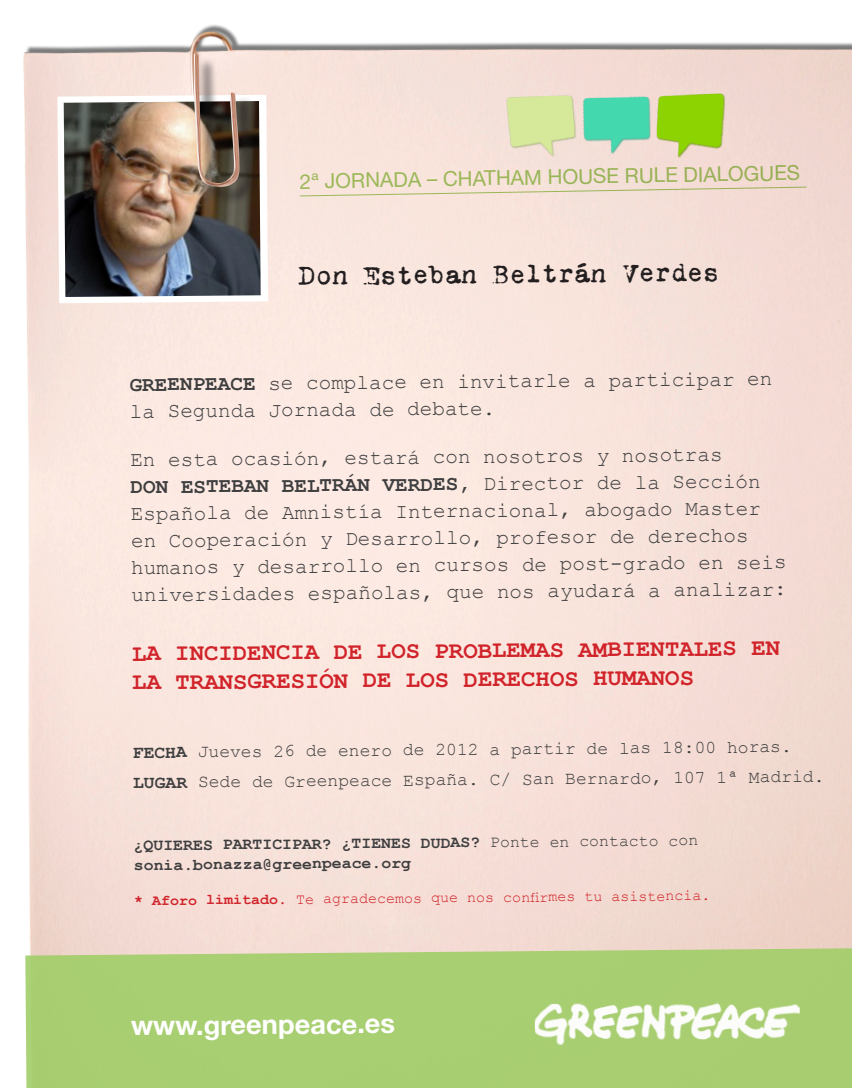
<style>
.page{position:relative;width:852px;height:1088px;background:#fff}
.page>*{position:absolute;margin:0;border:0;box-sizing:border-box;transform-origin:0 0}
.t1{font:700 27.3px "Helvetica Neue LT Std";letter-spacing:-.01em;color:#fff}
.t2{font:26.85px "VT Portable Remington";color:#231f20}
.t3{font:700 24px/29.2px "Courier New";color:#d1232a}
.t4{font:21px/27px "Courier New";color:#3e3e3f}
.t5{font:20.55px "Helvetica Neue LT Std";color:#9fce66}
.t6{font:18px "Courier New";color:#3e3e3f}
.t7{font:700 16.5px/19.5px "Courier New";color:#3e3e3f}
.t8{font:15px "Courier New";color:#d1232a}
.s1{font-weight:700}
.s2{font-weight:400}
</style>
<div class="page">
<img style="left:23px;top:24px;width:829px;height:924px">
<svg style="left:299px;top:186px;width:508px;height:11px;background:#eddccc"></svg>
<img style="left:502px;top:88px;width:233px;height:79px">
<svg style="left:57px;top:95px;width:211px;height:208px"></svg>
<img style="left:64px;top:101px;width:197px;height:196px">
<div style="left:196px;top:56px;width:62px;height:149px;background:#231f20;opacity:.75"></div>
<img style="left:194px;top:53px;width:47px;height:135px">
<div style="left:25px;top:948px;width:827px;height:140px;background:#a8ce72"></div>
<img style="left:535px;top:1002px;width:265px;height:43px">
<p class="t5" style="left:300px;top:169px;width:502px;rotate:-1deg">2ª JORNADA – CHATHAM HOUSE RULE DIALOGUES</p>
<p class="t2" style="left:299px;top:262px;width:421px;rotate:-1deg">Don Esteban Beltrán Verdes</p>
<p class="t4" style="left:129px;top:374px;width:644px;line-height:25.2px;rotate:-1deg"><sup>GR</sup><span class="s1">EENPEACE</span> se complace en invitarle a participar en la Segunda Jornada de debate.</p>
<p class="t4" style="left:130px;top:448px;width:632px;line-height:26px;rotate:-1deg">En esta ocasión, estará con nosotros y nosotras<br><span class="s1">DON ESTEBAN BELTRÁN VERDES,</span> Director de la Sección</p>
<p class="t4" style="left:130px;top:502px;width:657px;rotate:-1deg">Española de Amnistía Internacional, abogado Master en Cooperación y Desarrollo, profesor de derechos humanos y desarrollo en cursos de post-grado en seis universidades españolas, que nos ayudará a analizar:</p>
<p class="t3" style="left:132px;top:635px;width:649px">LA INCIDENCIA DE LOS PROBLEMAS AMBIENTALES EN<br>LA TRANSGRESIÓN DE LOS DERECHOS HUMANOS</p>
<p class="t6" style="left:133px;top:738px;width:661px"><span class="s1">FECHA</span> Jueves 26 de enero de 2012 a partir de las 18:00 horas.</p>
<p class="t6" style="left:133px;top:768px;width:693px"><span class="s1">LUGAR</span> Sede de Greenpeace España. C/ San Bernardo, 107 1ª Madrid.</p>
<p class="t7" style="left:133px;top:836px;width:566px;rotate:-1deg">¿QUIERES PARTICIPAR? ¿TIENES DUDAS? <span class="s2">Ponte en contacto con </span>sonia.bonazza@greenpeace.org</p>
<p class="t8" style="left:134px;top:894px;width:578px;rotate:-1deg"><sup>*</sup> <sup>Aforo</sup> <sup>limita</sup><span class="s1">do.</span> Te agradecemos que nos confirmes tu asistencia.</p>
<p class="t1" style="left:131px;top:1007px;width:266px">www.greenpeace.es</p>
</div>
